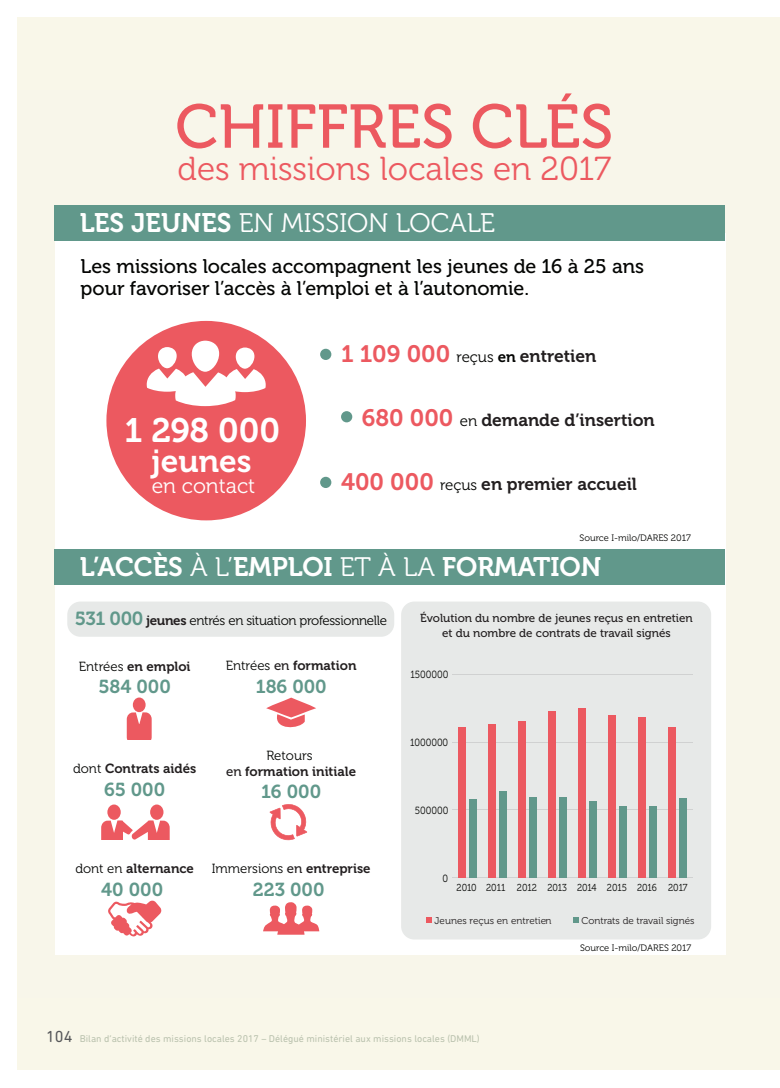
<style>
.page{position:relative;width:780px;height:1088px;background:#fff}
.page>*{position:absolute;margin:0;border:0;box-sizing:border-box;transform-origin:0 0}
.t1{font:61.5px "Museo 500";color:#ec5960}
.t2{font:33.75px "Museo 700";color:#fff}
.t3{font:33.12px "Museo 300";color:#ec5960}
.t4{font:31.62px "Museo 700";color:#fff}
.t5{font:26.75px "Museo 700";color:#fff}
.t6{font:26.75px "Museo 300";color:#fff}
.t7{font:21.12px "Museo 300";color:#fff}
.t8{font:19.75px/22.1px "Museo 500";color:#040503}
.t9{font:18.75px "Museo 700";color:#61988b}
.t10{font:17.38px "Museo 700";color:#231f20}
.t11{font:13.38px "Museo 300";letter-spacing:-.025em;color:#040503}
.t12{font:13.25px "Museo 700";color:#231f20}
.t13{font:13.25px "Museo 300";color:#040503}
.t14{font:11.62px/15px "Museo 500";color:#231f20;text-align:center}
.t15{font:10.38px "Museo 300";color:#040503;scale:.9 1}
.t16{font:10.12px "Museo 300";letter-spacing:-.005em;color:#040503;scale:.9 1}
.t17{font:10px "DIN Next Rounded LT Pro";color:#bac2ae}
.t18{font:9.88px "Museo 300";color:#231f20}
.t19{font:9.25px "Museo 300";color:#040503}
.s1{font-family:"Museo 700"}
.s2{font-size:23.75px;color:#ec5960}
.s3{font-family:"Museo 300";font-size:15.12px;color:#040503}
.s4{font-size:15.12px;color:#040503}
.s5{font-family:"Museo 300"}
.s6{font-family:"Museo 700";font-size:18.88px;color:#61988b}
.s7{font-family:"Museo 700";color:#231f20}
.s8{font-family:"Museo 300";color:#040503}
.s9{font-family:"Museo 500"}
.s10{font-family:"Museo 500";color:#231f20}
.s11{font-size:16.25px;color:#57585a}
</style>
<div class="page">
<div style="left:762px;top:18px;width:18px;height:1052px;background:#f9f7e9"></div>
<div style="left:18px;top:18px;width:744px;height:1052px;background:#f9f7e9"></div>
<div style="left:55px;top:234px;width:670px;height:721px;background:#fff"></div>
<div style="left:401px;top:601px;width:310px;height:338px;background:#e7e9e8;border-radius:13px"></div>
<div style="left:55px;top:205px;width:670px;height:35px;background:#61988b"></div>
<div style="left:320px;top:349px;width:11px;height:11px;background:#61988b;border-radius:50%"></div>
<div style="left:341px;top:411px;width:11px;height:11px;background:#61988b;border-radius:50%"></div>
<div style="left:320px;top:477px;width:11px;height:11px;background:#61988b;border-radius:50%"></div>
<div style="left:106px;top:321px;width:200px;height:199px;background:#ec5960;border-radius:50%"></div>
<div style="left:192px;top:341px;width:27px;height:31px;background:#fff;border-radius:13px"></div>
<div style="left:236px;top:347px;width:18px;height:22px;background:#fff;border-radius:9px"></div>
<div style="left:158px;top:347px;width:19px;height:21px;background:#fff;border-radius:9px"></div>
<svg style="left:147px;top:369px;width:119px;height:37px"></svg>
<div style="left:55px;top:549px;width:670px;height:35px;background:#61988b"></div>
<svg style="left:269px;top:804px;width:38px;height:36px"></svg>
<div style="left:150px;top:804px;width:13px;height:16px;background:#ec5960;border-radius:50%"></div>
<div style="left:107px;top:804px;width:14px;height:16px;background:#ec5960;border-radius:50%"></div>
<svg style="left:101px;top:820px;width:69px;height:20px"></svg>
<svg style="left:108px;top:900px;width:53px;height:36px"></svg>
<svg style="left:263px;top:902px;width:56px;height:33px"></svg>
<svg style="left:266px;top:697px;width:50px;height:20px"></svg>
<svg style="left:274px;top:714px;width:31px;height:14px"></svg>
<svg style="left:127px;top:712px;width:25px;height:28px"></svg>
<div style="left:133px;top:697px;width:13px;height:15px;background:#ec5960;border-radius:50%"></div>
<svg style="left:426px;top:917px;width:6px;height:6px"></svg>
<svg style="left:573px;top:917px;width:6px;height:6px"></svg>
<div style="left:67px;top:601px;width:327px;height:36px;background:#e7e9e8;border-radius:13px"></div>
<hr style="left:452px;top:877px;width:240px;height:1px;background:#d0d1d1">
<hr style="left:452px;top:809px;width:240px;height:1px;background:#d0d1d1">
<hr style="left:452px;top:742px;width:240px;height:1px;background:#d0d1d1">
<hr style="left:452px;top:674px;width:240px;height:1px;background:#d0d1d1">
<div style="left:469px;top:800px;width:7px;height:78px;background:#61988b"></div>
<div style="left:499px;top:791px;width:7px;height:87px;background:#61988b"></div>
<div style="left:529px;top:797px;width:7px;height:81px;background:#61988b"></div>
<div style="left:559px;top:797px;width:7px;height:81px;background:#61988b"></div>
<div style="left:589px;top:801px;width:7px;height:77px;background:#61988b"></div>
<div style="left:619px;top:807px;width:7px;height:71px;background:#61988b"></div>
<div style="left:649px;top:807px;width:7px;height:71px;background:#61988b"></div>
<div style="left:679px;top:799px;width:7px;height:79px;background:#61988b"></div>
<div style="left:458px;top:727px;width:7px;height:151px;background:#ec5960"></div>
<div style="left:488px;top:724px;width:7px;height:154px;background:#ec5960"></div>
<div style="left:518px;top:721px;width:7px;height:157px;background:#ec5960"></div>
<div style="left:548px;top:712px;width:7px;height:166px;background:#ec5960"></div>
<div style="left:578px;top:708px;width:7px;height:170px;background:#ec5960"></div>
<div style="left:608px;top:715px;width:7px;height:163px;background:#ec5960"></div>
<div style="left:638px;top:717px;width:7px;height:161px;background:#ec5960"></div>
<div style="left:668px;top:727px;width:7px;height:151px;background:#ec5960"></div>
<h1 class="t1" style="left:175px;top:93px;width:439px">CHIFFRES CLÉS</h1>
<h3 class="t3" style="left:177px;top:151px;width:435px">des missions locales en 2017</h3>
<h3 class="t6" style="left:80px;top:209px;width:416px"><span class="s1">LES JEUNES</span> EN MISSION LOCALE</h3>
<p class="t8" style="left:81px;top:255px;width:565px">Les missions locales accompagnent les jeunes de 16 à 25 ans pour favoriser l’accès à l’emploi et à l’autonomie.</p>
<h2 class="t2" style="left:124px;top:412px;width:157px">1 298 000</h2>
<h3 class="t4" style="left:151px;top:443px;width:102px">jeunes</h3>
<p class="t7" style="left:152px;top:474px;width:105px">en contact</p>
<p class="t10" style="left:341px;top:346px;width:257px"><span class="s2">1 109 000</span> <span class="s3">reçus</span> <span class="s4">en</span> entretien</p>
<p class="t10" style="left:362px;top:410px;width:294px"><span class="s2">680 000</span> <span class="s3">en</span> demande d’insertion</p>
<p class="t10" style="left:341px;top:474px;width:297px"><span class="s2">400 000</span> <span class="s3">reçus</span> en premier accueil</p>
<p class="t19" style="left:579px;top:532px;width:113px">Source I-milo/DARES 2017</p>
<h3 class="t5" style="left:80px;top:552px;width:523px">L’ACCÈS <span class="s5">À L’</span>EMPLOI <span class="s5">ET À LA</span> FORMATION</h3>
<p class="t14" style="left:420px;top:611px;width:274px">Évolution du nombre de jeunes reçus en entretien et du nombre de contrats de travail signés</p>
<p class="t11" style="left:75px;top:613px;width:313px"><span class="s6">531 000</span> <span class="s7">jeunes</span> entrés en situation professionnelle</p>
<p class="t12" style="left:79px;top:659px;width:113px"><span class="s8">Entrées</span> en emploi</p>
<p class="t9" style="left:98px;top:676px;width:74px">584 000</p>
<p class="t12" style="left:73px;top:761px;width:125px"><span class="s8">dont</span> Contrats aidés</p>
<p class="t9" style="left:104px;top:779px;width:63px">65 000</p>
<p class="t12" style="left:226px;top:658px;width:132px"><span class="s8">Entrées</span> <span class="s9">en</span> formation</p>
<p class="t9" style="left:256px;top:676px;width:73px">186 000</p>
<p class="t13" style="left:266px;top:748px;width:48px">Retours</p>
<p class="t12" style="left:226px;top:763px;width:131px"><span class="s9">en</span> formation initiale</p>
<p class="t9" style="left:261px;top:781px;width:61px">16 000</p>
<p class="t12" style="left:75px;top:861px;width:120px"><span class="s8">dont en</span> alternance</p>
<p class="t9" style="left:101px;top:878px;width:63px">40 000</p>
<p class="t13" style="left:212px;top:861px;width:160px">Immersions <span class="s10">en</span> <span class="s7">entreprise</span></p>
<p class="t9" style="left:253px;top:878px;width:73px">223 000</p>
<p class="t15" style="left:410px;top:669px;width:44px">1500000</p>
<p class="t15" style="left:410px;top:737px;width:44px">1000000</p>
<p class="t15" style="left:415px;top:805px;width:39px">500000</p>
<p class="t15" style="left:442px;top:873px;width:8px">0</p>
<p class="t16" style="left:456px;top:882px;width:258px">2010 2011 2012 2013 2014 2015 2016 2017</p>
<p class="t18" style="left:434px;top:915px;width:118px">Jeunes reçus en entretien</p>
<p class="t18" style="left:581px;top:915px;width:114px">Contrats de travail signés</p>
<p class="t19" style="left:580px;top:942px;width:113px">Source I-milo/DARES 2017</p>
<p class="t17" style="left:46px;top:1033px;width:435px"><span class="s11">104</span> Bilan d’activité des missions locales 2017 – Délégué ministériel aux missions locales (DMML)</p>
</div>
